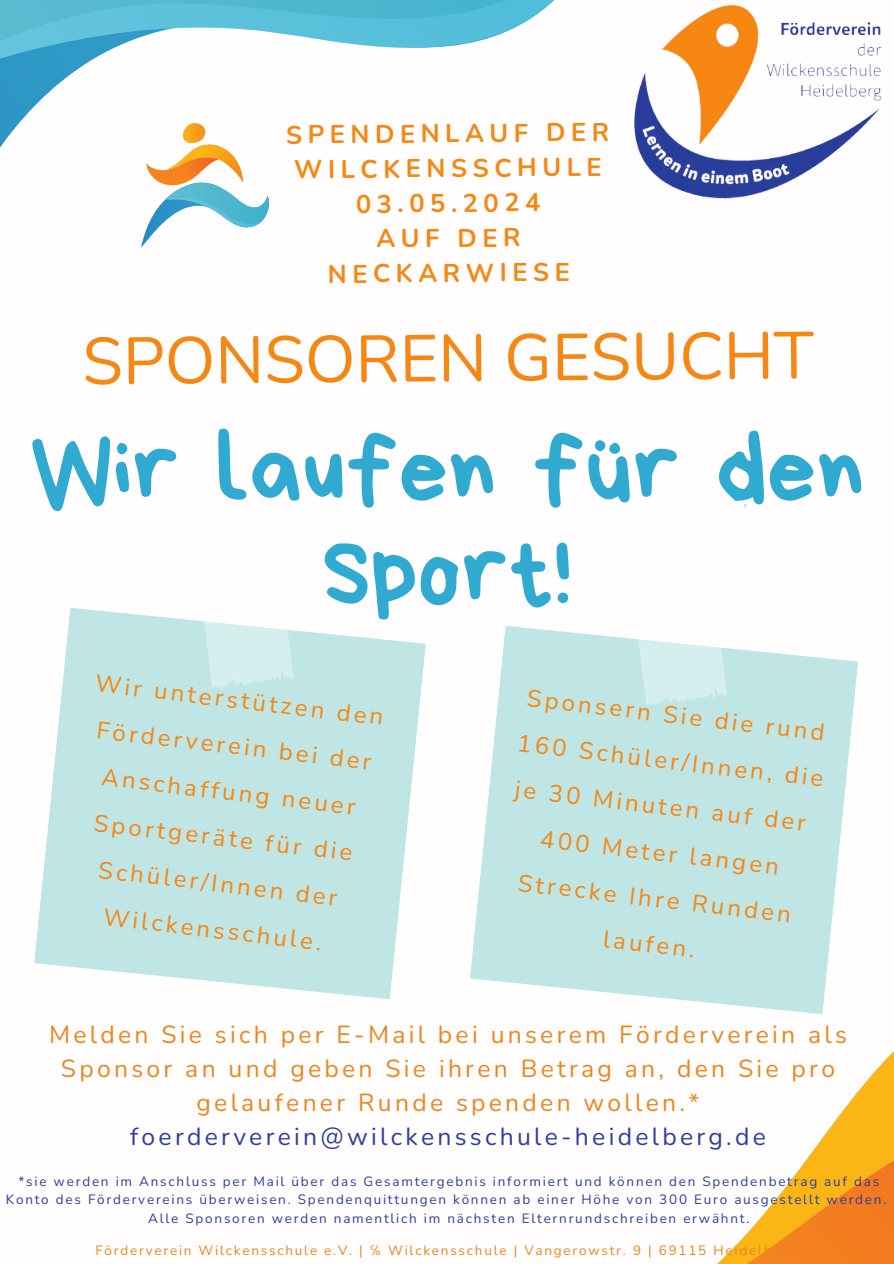
<style>
.page{position:relative;width:894px;height:1264px;background:#fff}
.page>*{position:absolute;margin:0;border:0;box-sizing:border-box;transform-origin:0 0}
.t1{font:97.5px/102.3px "Bryndan Write";color:#31aad1;text-align:center}
.t2{font:66px "Nunito";letter-spacing:-.01em;color:#f68713}
.t3{font:700 25.5px/34.8px "Nunito";letter-spacing:.205em;color:#f68713;text-align:center}
.t4{font:24.75px/34.2px "Nunito";letter-spacing:.13em;color:#eb871e;text-align:center}
.t5{font:24px/46px "Nunito";color:#f68713;text-align:center}
.t6{font:13.5px/18.5px "Nunito";letter-spacing:.13em;color:#2d3f9b;text-align:center}
.t7{font:13.5px "Nunito";letter-spacing:.13em;color:#eb871e}
.s1{color:#2d3f9b}
.s2{font-family:"Noto Sans"}
</style>
<div class="page">
<svg style="left:470px;top:626px;width:387px;height:366px;background:#c7e8e8"></svg>
<svg style="left:631px;top:626px;width:95px;height:80px"></svg>
<svg style="left:604px;top:949px;width:87px;height:52px;background:#c4e7e7"></svg>
<svg style="left:718px;top:1052px;width:175px;height:211px"></svg>
<svg style="left:691px;top:949px;width:166px;height:65px"></svg>
<svg style="left:0;top:0;width:554px;height:248px"></svg>
<img style="left:634px;top:5px;width:248px;height:194px">
<svg style="left:34px;top:608px;width:391px;height:391px;fill:#bfe5e5"></svg>
<svg style="left:197px;top:608px;width:96px;height:81px"></svg>
<p class="t3" style="left:286px;top:116px;width:325px">SPENDENLAUF DER<br>WILCKENSSCHULE<br>03.05.2024<br>AUF DER<br>NECKARWIESE</p>
<p class="t2" style="left:82px;top:315px;width:732px">SPONSOREN GESUCHT</p>
<h3 class="t1" style="left:29px;top:418px;width:836px">Wir laufen für den<br>Sport!</h3>
<h2 class="t5" style="left:98px;top:660px;width:291px;rotate:7deg">Wir unterstützen den<br>Förderverein bei der<br>Anschaffung neuer<br>Sportgeräte für die<br>Schüler/Innen der<br>Wilckensschule.</h2>
<h4 class="t5" style="left:526px;top:673px;width:309px;rotate:7deg">Sponsern Sie die rund<br>160 Schüler/Innen, die je 30 Minuten auf der<br>400 Meter langen<br>Strecke Ihre Runden laufen.</h4>
<h1 class="t4" style="left:49px;top:1017px;width:799px">Melden Sie sich per E-Mail bei unserem Förderverein als Sponsor an und geben Sie ihren Betrag an, den Sie pro gelaufener Runde spenden wollen.* <span class="s1">foerderverein@wilckensschule-heidelberg.de</span></h1>
<p class="t6" style="left:6px;top:1172px;width:881px">*sie werden im Anschluss per Mail über das Gesamtergebnis informiert und können den Spendenbetrag auf das<br>Konto des Fördervereins überweisen. Spendenquittungen können ab einer Höhe von 300 Euro ausgestellt werden.</p>
<p class="t6" style="left:148px;top:1209px;width:602px">Alle Sponsoren werden namentlich im nächsten Elternrundschreiben erwähnt.</p>
<h4 class="t7" style="left:95px;top:1241px;width:702px">Förderverein Wilckensschule e.V. | <span class="s2">℅</span> Wilckensschule | Vangerowstr. 9 | 69115 Heidelberg</h4>
</div>
